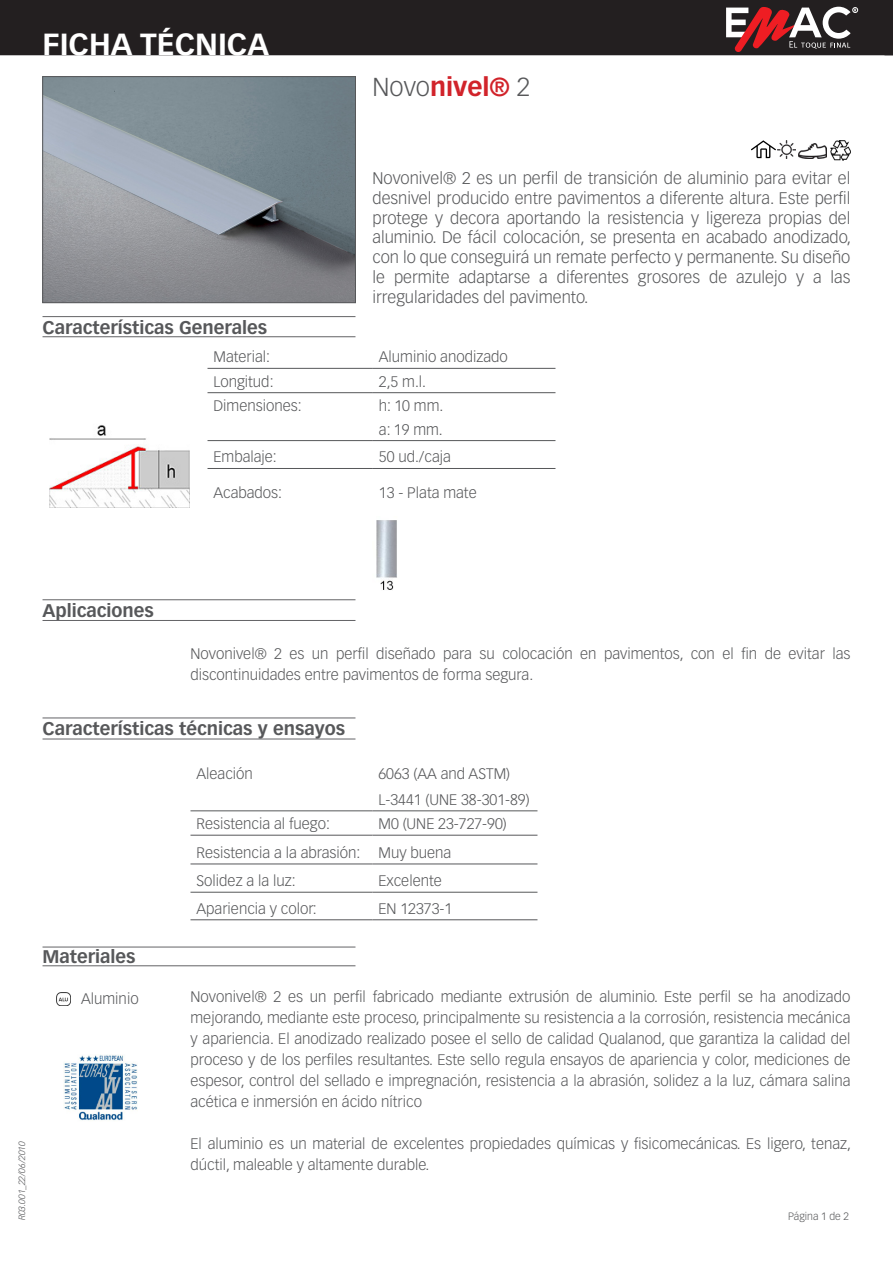
<style>
.page{position:relative;width:893px;height:1263px;background:#fff}
.page>*{position:absolute;margin:0;border:0;box-sizing:border-box;transform-origin:0 0}
.t1{font:700 30px "Vectora LT Std";color:#fff}
.t2{font:700 25.5px "Vectora LT Std";color:#d1232a}
.t3{font:700 18px "Vectora LT Std";color:#57585a}
.t4{font:300 16.5px/19.8px "Vectora LT Std";color:#57585a;text-align:justify}
.Párrafo_14{font:300 15px/21px "Vectora LT Std";color:#57585a}
.t5{font:300 10.5px "Vectora LT Std";color:#57585a}
.t6{font:italic 300 9px "Vectora LT Std";color:#57585a}
.s1{font-weight:300;color:#57585a}
</style>
<div class="page">
<div style="left:0;top:0;width:893px;height:55px;background:#231f20"></div>
<svg style="left:726px;top:7px;width:132px;height:45px"></svg>
<svg style="left:751px;top:140px;width:25px;height:18px"></svg>
<img style="left:831px;top:140px;width:19px;height:20px">
<hr style="left:207px;top:368px;width:166px;height:1px;background:#57585a">
<hr style="left:207px;top:468px;width:166px;height:1px;background:#57585a">
<hr style="left:373px;top:368px;width:182px;height:1px;background:#57585a">
<hr style="left:373px;top:392px;width:182px;height:1px;background:#57585a">
<hr style="left:373px;top:440px;width:182px;height:1px;background:#57585a">
<hr style="left:207px;top:392px;width:166px;height:1px;background:#57585a">
<hr style="left:207px;top:440px;width:166px;height:1px;background:#57585a">
<hr style="left:373px;top:468px;width:182px;height:1px;background:#57585a">
<hr style="left:43px;top:599px;width:312px;height:1px;background:#636366">
<hr style="left:43px;top:620px;width:312px;height:1px;background:#636366">
<hr style="left:43px;top:965px;width:312px;height:1px;background:#636366">
<hr style="left:43px;top:947px;width:312px;height:1px;background:#636366">
<img style="left:57px;top:993px;width:14px;height:12px">
<hr style="left:43px;top:717px;width:312px;height:1px;background:#636366">
<hr style="left:43px;top:739px;width:312px;height:1px;background:#636366">
<hr style="left:43px;top:316px;width:312px;height:1px;background:#636366">
<hr style="left:43px;top:336px;width:312px;height:1px;background:#636366">
<img style="left:64px;top:1055px;width:74px;height:66px">
<img style="left:376px;top:520px;width:21px;height:70px">
<img style="left:798px;top:143px;width:29px;height:15px">
<img style="left:778px;top:140px;width:17px;height:18px">
<hr style="left:190px;top:810px;width:182px;height:1px;background:#57585a">
<hr style="left:190px;top:835px;width:182px;height:1px;background:#57585a">
<hr style="left:190px;top:864px;width:182px;height:1px;background:#57585a">
<hr style="left:190px;top:892px;width:182px;height:1px;background:#57585a">
<hr style="left:190px;top:919px;width:182px;height:1px;background:#57585a">
<hr style="left:372px;top:810px;width:165px;height:1px;background:#57585a">
<hr style="left:372px;top:835px;width:165px;height:1px;background:#57585a">
<hr style="left:372px;top:864px;width:165px;height:1px;background:#57585a">
<hr style="left:372px;top:892px;width:165px;height:1px;background:#57585a">
<hr style="left:372px;top:919px;width:165px;height:1px;background:#57585a">
<img style="left:45px;top:78px;width:309px;height:223px">
<div style="left:43px;top:76px;width:313px;height:227px;border:1px solid #57585a"></div>
<img style="left:49px;top:425px;width:140px;height:82px">
<h1 class="t1" style="left:43px;top:26px;width:228px">FICHA TÉCNICA</h1>
<p class="t3" style="left:43px;top:317px;width:226px">Características Generales</p>
<p class="t2" style="left:372px;top:72px;width:159px"><span class="s1">Novo</span>nivel® <span class="s1">2</span></p>
<p class="t4" style="left:372px;top:168px;width:480px">Novonivel® 2 es un perfil de transición de aluminio para evitar el desnivel producido entre pavimentos a diferente altura. Este perfil protege y decora aportando la resistencia y ligereza propias del aluminio. De fácil colocación, se presenta en acabado anodizado, con lo que conseguirá un remate perfecto y permanente. Su diseño le permite adaptarse a diferentes grosores de azulejo y a las irregularidades del pavimento.</p>
<p class="Párrafo_14" style="left:213px;top:347px;width:58px">Material:</p>
<p class="Párrafo_14" style="left:379px;top:347px;width:130px">Aluminio anodizado</p>
<p class="Párrafo_14" style="left:213px;top:371px;width:62px">Longitud:</p>
<p class="Párrafo_14" style="left:379px;top:371px;width:49px">2,5 m.l.</p>
<p class="Párrafo_14" style="left:213px;top:395px;width:90px">Dimensiones:</p>
<p class="Párrafo_14" style="left:379px;top:395px;width:66px">h: 10 mm.</p>
<p class="Párrafo_14" style="left:379px;top:419px;width:65px">a: 19 mm.</p>
<p class="Párrafo_14" style="left:213px;top:447px;width:65px">Embalaje:</p>
<p class="Párrafo_14" style="left:379px;top:447px;width:74px">50 ud./caja</p>
<p class="Párrafo_14" style="left:213px;top:482px;width:70px">Acabados:</p>
<p class="Párrafo_14" style="left:379px;top:482px;width:99px">13 - Plata mate</p>
<p class="t6" style="left:17px;top:1220px;width:81px;rotate:-90deg">R03.001_22/06/2010</p>
<p class="t3" style="left:43px;top:600px;width:113px">Aplicaciones</p>
<p class="Párrafo_14" style="left:190px;top:643px;width:661px">Novonivel® 2 es un perfil diseñado para su colocación en pavimentos, con el fin de evitar las discontinuidades entre pavimentos de forma segura.</p>
<p class="t3" style="left:43px;top:718px;width:304px">Características técnicas y ensayos</p>
<p class="Párrafo_14" style="left:196px;top:763px;width:58px">Aleación</p>
<p class="Párrafo_14" style="left:378px;top:763px;width:133px">6063 (AA and ASTM)</p>
<p class="Párrafo_14" style="left:378px;top:789px;width:153px">L-3441 (UNE 38-301-89)</p>
<p class="Párrafo_14" style="left:196px;top:813px;width:135px">Resistencia al fuego:</p>
<p class="Párrafo_14" style="left:378px;top:813px;width:130px">M0 (UNE 23-727-90)</p>
<p class="Párrafo_14" style="left:196px;top:842px;width:165px">Resistencia a la abrasión:</p>
<p class="Párrafo_14" style="left:378px;top:842px;width:74px">Muy buena</p>
<p class="Párrafo_14" style="left:196px;top:870px;width:101px">Solidez a la luz:</p>
<p class="Párrafo_14" style="left:378px;top:870px;width:65px">Excelente</p>
<p class="Párrafo_14" style="left:196px;top:898px;width:122px">Apariencia y color:</p>
<p class="Párrafo_14" style="left:378px;top:898px;width:75px">EN 12373-1</p>
<p class="t3" style="left:43px;top:945px;width:94px">Materiales</p>
<p class="Párrafo_14" style="left:81px;top:989px;width:59px">Aluminio</p>
<p class="Párrafo_14" style="left:190px;top:986px;width:661px;text-align:justify">Novonivel® 2 es un perfil fabricado mediante extrusión de aluminio. Este perfil se ha anodizado mejorando, mediante este proceso, principalmente su resistencia a la corrosión, resistencia mecánica y apariencia. El anodizado realizado posee el sello de calidad Qualanod, que garantiza la calidad del proceso y de los perfiles resultantes. Este sello regula ensayos de apariencia y color, mediciones de espesor, control del sellado e impregnación, resistencia a la abrasión, solidez a la luz, cámara salina acética e inmersión en ácido nítrico</p>
<p class="Párrafo_14" style="left:190px;top:1133px;width:662px">El aluminio es un material de excelentes propiedades químicas y fisicomecánicas. Es ligero, tenaz, dúctil, maleable y altamente durable.</p>
<p class="t5" style="left:788px;top:1210px;width:62px">Página 1 de 2</p>
</div>
